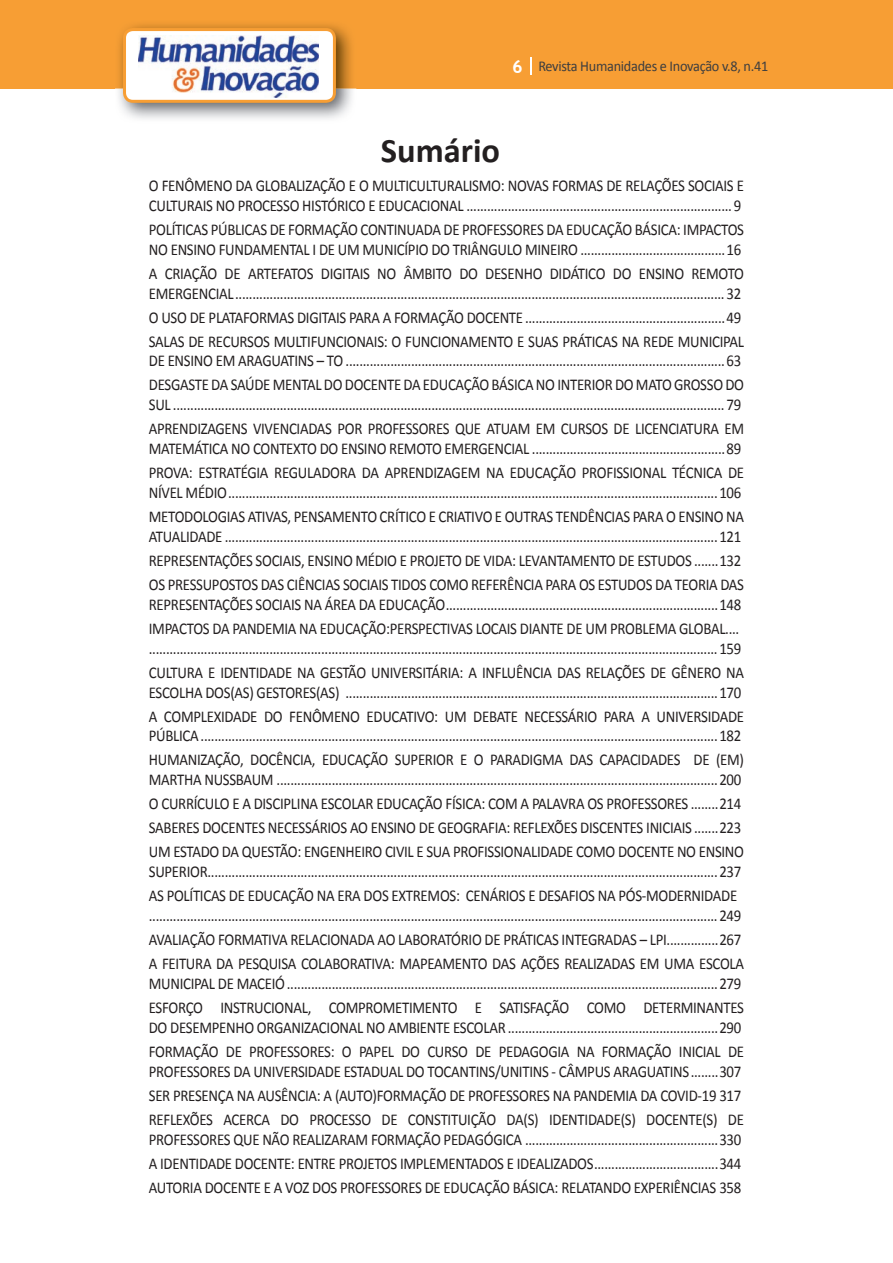
<style>
.page{position:relative;width:893px;height:1263px;background:#fff}
.page>*{position:absolute;margin:0;border:0;box-sizing:border-box;transform-origin:0 0}
.t1{font:700 34.5px "Calibri";color:#231f20}
.t2{font:16.5px/24px "Calibri";letter-spacing:-.02em;color:#231f20;scale:.9 1}
.t3{font:15px "Calibri";letter-spacing:-.02em;color:#3e3e3f;scale:.95 1}
.s1{font-family:"Trebuchet MS";font-weight:700;font-size:18px;color:#fff}
</style>
<div class="page">
<div style="left:0;top:0;width:893px;height:88px;background:#f79e34"></div>
<svg style="left:530px;top:57px;width:2px;height:18px"></svg>
<img style="left:115px;top:24px;width:241px;height:95px">
<svg style="left:123px;top:28px;width:213px;height:75px"></svg>
<p class="t3" style="left:512px;top:57px;width:271px"><span class="s1">6</span> Revista Humanidades e Inovação v.8, n.41</p>
<h1 class="t1" style="left:381px;top:128px;width:121px">Sumário</h1>
<p class="t2" style="left:149px;top:176px;width:663px;line-height:19.8px">O FENÔMENO DA GLOBALIZAÇÃO E O MULTICULTURALISMO: NOVAS FORMAS DE RELAÇÕES SOCIAIS E<br>CULTURAIS NO PROCESSO HISTÓRICO E EDUCACIONAL .............................................................................9</p>
<p class="t2" style="left:149px;top:219px;width:663px;line-height:19.8px">POLÍTICAS PÚBLICAS DE FORMAÇÃO CONTINUADA DE PROFESSORES DA EDUCAÇÃO BÁSICA: IMPACTOS<br>NO ENSINO FUNDAMENTAL I DE UM MUNICÍPIO DO TRIÂNGULO MINEIRO ..........................................16</p>
<p class="t2" style="left:149px;top:263px;width:663px;line-height:19.8px">A CRIAÇÃO DE ARTEFATOS DIGITAIS NO ÂMBITO DO DESENHO DIDÁTICO DO ENSINO REMOTO<br>EMERGENCIAL .............................................................................................................................................. 32</p>
<p class="t2" style="left:149px;top:305px;width:663px">O USO DE PLATAFORMAS DIGITAIS PARA A FORMAÇÃO DOCENTE ..........................................................49<br>SALAS DE RECURSOS MULTIFUNCIONAIS: O FUNCIONAMENTO E SUAS PRÁTICAS NA REDE MUNICIPAL</p>
<p class="t2" style="left:149px;top:349px;width:663px">DE ENSINO EM ARAGUATINS – TO ..............................................................................................................63<br>DESGASTE DA SAÚDE MENTAL DO DOCENTE DA EDUCAÇÃO BÁSICA NO INTERIOR DO MATO GROSSO DO</p>
<p class="t2" style="left:149px;top:393px;width:663px">SUL ................................................................................................................................................................ 79<br>APRENDIZAGENS VIVENCIADAS POR PROFESSORES QUE ATUAM EM CURSOS DE LICENCIATURA EM</p>
<p class="t2" style="left:149px;top:437px;width:663px">MATEMÁTICA NO CONTEXTO DO ENSINO REMOTO EMERGENCIAL ........................................................89<br>PROVA: ESTRATÉGIA REGULADORA DA APRENDIZAGEM NA EDUCAÇÃO PROFISSIONAL TÉCNICA DE</p>
<p class="t2" style="left:149px;top:481px;width:663px">NÍVEL MÉDIO ..............................................................................................................................................106<br>METODOLOGIAS ATIVAS, PENSAMENTO CRÍTICO E CRIATIVO E OUTRAS TENDÊNCIAS PARA O ENSINO NA</p>
<p class="t2" style="left:149px;top:524px;width:663px">ATUALIDADE ...............................................................................................................................................121<br>REPRESENTAÇÕES SOCIAIS, ENSINO MÉDIO E PROJETO DE VIDA: LEVANTAMENTO DE ESTUDOS .......132<br>OS PRESSUPOSTOS DAS CIÊNCIAS SOCIAIS TIDOS COMO REFERÊNCIA PARA OS ESTUDOS DA TEORIA DAS</p>
<p class="t2" style="left:149px;top:592px;width:660px">REPRESENTAÇÕES SOCIAIS NA ÁREA DA EDUCAÇÃO ...............................................................................148<br>IMPACTOS DA PANDEMIA NA EDUCAÇÃO:PERSPECTIVAS LOCAIS DIANTE DE UM PROBLEMA GLOBAL ....</p>
<p class="t2" style="left:149px;top:636px;width:663px">.....................................................................................................................................................................159<br>CULTURA E IDENTIDADE NA GESTÃO UNIVERSITÁRIA: A INFLUÊNCIA DAS RELAÇÕES DE GÊNERO NA</p>
<p class="t2" style="left:149px;top:680px;width:663px">ESCOLHA DOS(AS) GESTORES(AS) ............................................................................................................170<br>A COMPLEXIDADE DO FENÔMENO EDUCATIVO: UM DEBATE NECESSÁRIO PARA A UNIVERSIDADE</p>
<p class="t2" style="left:149px;top:724px;width:663px">PÚBLICA ......................................................................................................................................................182<br>HUMANIZAÇÃO, DOCÊNCIA, EDUCAÇÃO SUPERIOR E O PARADIGMA DAS CAPACIDADES DE (EM)</p>
<p class="t2" style="left:149px;top:768px;width:663px">MARTHA NUSSBAUM ................................................................................................................................200<br>O CURRÍCULO E A DISCIPLINA ESCOLAR EDUCAÇÃO FÍSICA: COM A PALAVRA OS PROFESSORES ........214<br>SABERES DOCENTES NECESSÁRIOS AO ENSINO DE GEOGRAFIA: REFLEXÕES DISCENTES INICIAIS .......223<br>UM ESTADO DA QUESTÃO: ENGENHEIRO CIVIL E SUA PROFISSIONALIDADE COMO DOCENTE NO ENSINO</p>
<p class="t2" style="left:149px;top:860px;width:660px">SUPERIOR ....................................................................................................................................................237<br>AS POLÍTICAS DE EDUCAÇÃO NA ERA DOS EXTREMOS: CENÁRIOS E DESAFIOS NA PÓS-MODERNIDADE</p>
<p class="t2" style="left:149px;top:904px;width:663px">.....................................................................................................................................................................249<br>AVALIAÇÃO FORMATIVA RELACIONADA AO LABORATÓRIO DE PRÁTICAS INTEGRADAS – LPI...............267<br>A FEITURA DA PESQUISA COLABORATIVA: MAPEAMENTO DAS AÇÕES REALIZADAS EM UMA ESCOLA</p>
<p class="t2" style="left:149px;top:971px;width:663px">MUNICIPAL DE MACEIÓ .............................................................................................................................279<br>ESFORÇO INSTRUCIONAL, COMPROMETIMENTO E SATISFAÇÃO COMO DETERMINANTES</p>
<p class="t2" style="left:149px;top:1015px;width:663px">DO DESEMPENHO ORGANIZACIONAL NO AMBIENTE ESCOLAR .............................................................290<br>FORMAÇÃO DE PROFESSORES: O PAPEL DO CURSO DE PEDAGOGIA NA FORMAÇÃO INICIAL DE</p>
<p class="t2" style="left:149px;top:1059px;width:663px">PROFESSORES DA UNIVERSIDADE ESTADUAL DO TOCANTINS/UNITINS - CÂMPUS ARAGUATINS ........307<br>SER PRESENÇA NA AUSÊNCIA: A (AUTO)FORMAÇÃO DE PROFESSORES NA PANDEMIA DA COVID-19 317<br>REFLEXÕES ACERCA DO PROCESSO DE CONSTITUIÇÃO DA(S) IDENTIDADE(S) DOCENTE(S) DE</p>
<p class="t2" style="left:149px;top:1127px;width:660px;text-align:justify">PROFESSORES QUE NÃO REALIZARAM FORMAÇÃO PEDAGÓGICA ........................................................330<br>A IDENTIDADE DOCENTE: ENTRE PROJETOS IMPLEMENTADOS E IDEALIZADOS ....................................344<br>AUTORIA DOCENTE E A VOZ DOS PROFESSORES DE EDUCAÇÃO BÁSICA: RELATANDO EXPERIÊNCIAS 358</p>
</div>
